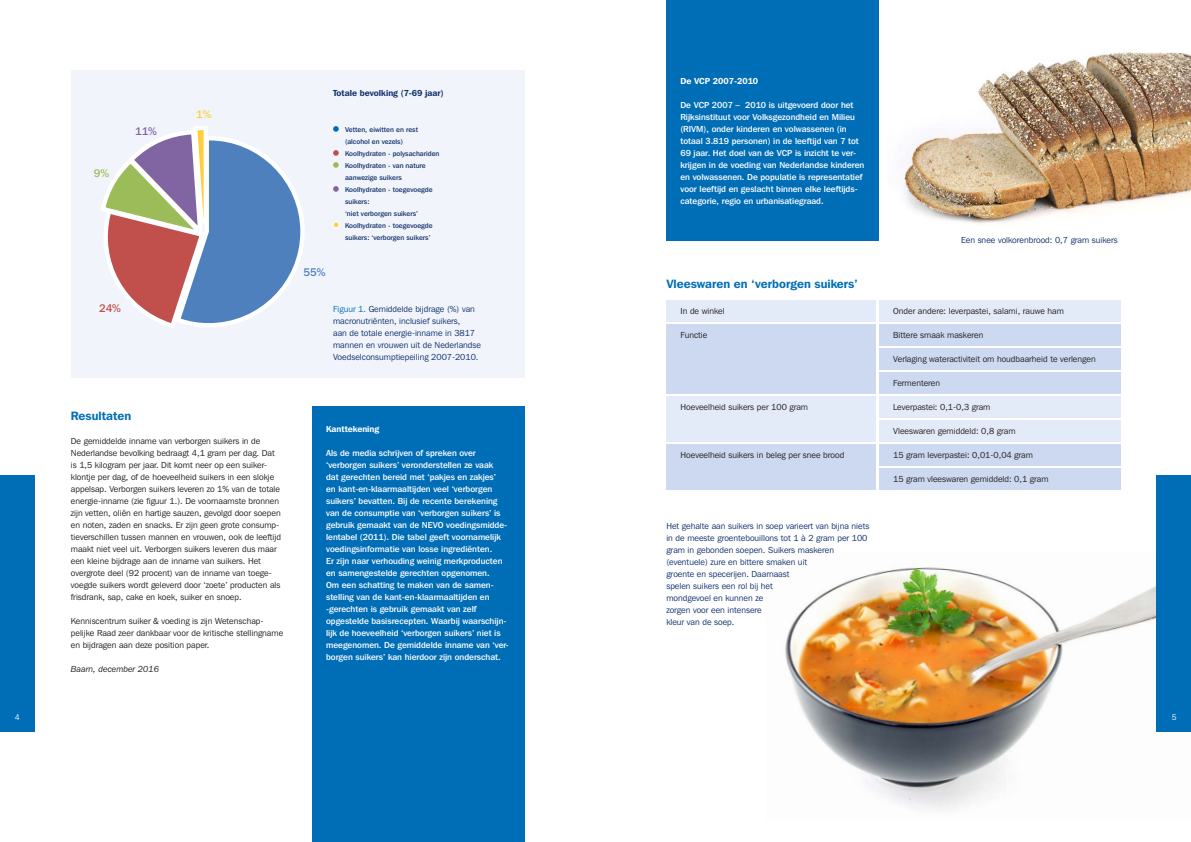
<style>
.page{position:relative;width:1191px;height:842px;background:#fff}
.page>*{position:absolute;margin:0;border:0;box-sizing:border-box;transform-origin:0 0}
.t1{font:600 12px "Franklin Gothic IT Cby BT";color:#006eb7}
.t2{font:500 11px "Franklin Gothic IT Cby BT";color:#4e80bd}
.t3{font:500 11px "Franklin Gothic IT Cby BT";color:#c14f4c}
.t4{font:500 11px "Franklin Gothic IT Cby BT";color:#8164a2}
.t5{font:500 11px "Franklin Gothic IT Cby BT";color:#ffce3d}
.t6{font:500 11px "Franklin Gothic IT Cby BT";color:#9cbc59}
.t7{font:8.7px/12px "Franklin Gothic IT Cby BT";color:#231f20}
.t8{font:500 8.7px/12px "Franklin Gothic IT Cby BT";color:#fff}
.t9{font:8.7px/12px "Franklin Gothic IT Cby BT";color:#12316d}
.t10{font:600 8.7px "Franklin Gothic IT Cby BT";color:#fff}
.t11{font:600 8.7px "Franklin Gothic IT Cby BT";color:#12316d}
.t12{font:italic 8.7px "Franklin Gothic IT Cby BT";color:#231f20}
.t13{font:8px "Franklin Gothic IT Cby BT";color:#fff}
.t14{font:500 7px/12px "Franklin Gothic IT Cby BT";color:#12316d}
.s1{color:#006eb7}
</style>
<div class="page">
<div style="left:0;top:475px;width:34px;height:256px;background:#006eb7"></div>
<img style="left:785px;top:553px;width:406px;height:256px">
<img style="left:902px;top:52px;width:289px;height:172px">
<div style="left:666px;top:333px;width:210px;height:60px;background:#ccd9f0"></div>
<div style="left:666px;top:396px;width:210px;height:45px;background:#e3ebf8"></div>
<div style="left:666px;top:444px;width:210px;height:45px;background:#ccd9f0"></div>
<div style="left:666px;top:0;width:213px;height:240px;background:#006eb7"></div>
<div style="left:666px;top:300px;width:210px;height:21px;background:#e3ebf8"></div>
<div style="left:666px;top:324px;width:210px;height:21px;background:#ccd9f0"></div>
<div style="left:879px;top:300px;width:241px;height:21px;background:#e3ebf8"></div>
<div style="left:879px;top:324px;width:241px;height:21px;background:#ccd9f0"></div>
<div style="left:879px;top:396px;width:241px;height:21px;background:#e3ebf8"></div>
<div style="left:879px;top:420px;width:241px;height:21px;background:#e3ebf8"></div>
<div style="left:879px;top:348px;width:241px;height:21px;background:#ccd9f0"></div>
<div style="left:879px;top:372px;width:241px;height:21px;background:#ccd9f0"></div>
<div style="left:879px;top:444px;width:241px;height:21px;background:#ccd9f0"></div>
<div style="left:879px;top:468px;width:241px;height:21px;background:#ccd9f0"></div>
<div style="left:71px;top:71px;width:453px;height:307px;background:#f1f5fb"></div>
<div style="left:312px;top:407px;width:212px;height:435px;background:#006eb7"></div>
<svg style="left:101px;top:126px;width:203px;height:202px"></svg>
<svg style="left:333px;top:126px;width:6px;height:6px"></svg>
<svg style="left:333px;top:150px;width:6px;height:6px"></svg>
<svg style="left:333px;top:162px;width:6px;height:6px"></svg>
<svg style="left:333px;top:186px;width:6px;height:6px"></svg>
<svg style="left:333px;top:222px;width:6px;height:6px"></svg>
<div style="left:1157px;top:475px;width:34px;height:256px;background:#006eb7"></div>
<p class="t13" style="left:15px;top:712px;width:6px">4</p>
<p class="t6" style="left:94px;top:166px;width:17px">9%</p>
<p class="t4" style="left:135px;top:124px;width:23px">11%</p>
<p class="t5" style="left:196px;top:107px;width:17px">1%</p>
<p class="t3" style="left:99px;top:301px;width:23px">24%</p>
<p class="t1" style="left:71px;top:408px;width:62px">Resultaten</p>
<p class="t7" style="left:71px;top:435px;width:212px">De gemiddelde inname van verborgen suikers in de Nederlandse bevolking bedraagt 4,1 gram per dag. Dat is 1,5 kilogram per jaar. Dit komt neer op een suiker&shy;klontje per dag, of de hoeveelheid suikers in een slokje appelsap. Verborgen suikers leveren zo 1% van de totale energie-inname (zie figuur 1.). De voornaamste bronnen zijn vetten, oliën en hartige sauzen, gevolgd door soepen en noten, zaden en snacks. Er zijn geen grote consump&shy;tieverschillen tussen mannen en vrouwen, ook de leeftijd maakt niet veel uit. Verborgen suikers leveren dus maar een kleine bijdrage aan de inname van suikers. Het overgrote deel (92 procent) van de inname van toege&shy;voegde suikers wordt geleverd door ‘zoete’ producten als frisdrank, sap, cake en koek, suiker en snoep.</p>
<p class="t7" style="left:71px;top:615px;width:214px">Kenniscentrum suiker &amp; voeding is zijn Wetenschap&shy;pelijke Raad zeer dankbaar voor de kritische stellingname en bijdragen aan deze position paper.</p>
<p class="t12" style="left:71px;top:664px;width:90px">Baarn, december 2016</p>
<p class="t11" style="left:333px;top:87px;width:112px">Totale bevolking (7-69 jaar)</p>
<p class="t2" style="left:303px;top:265px;width:23px">55%</p>
<p class="t14" style="left:345px;top:123px;width:74px">Vetten, eiwitten en rest (alcohol en vezels)</p>
<p class="t14" style="left:345px;top:147px;width:96px">Koolhydraten - polysachariden</p>
<p class="t14" style="left:345px;top:159px;width:82px">Koolhydraten - van nature aanwezige suikers</p>
<p class="t14" style="left:345px;top:183px;width:89px">Koolhydraten - toegevoegde suikers:<br>‘niet verborgen suikers’</p>
<p class="t14" style="left:345px;top:219px;width:89px">Koolhydraten - toegevoegde suikers: ‘verborgen suikers’</p>
<p class="t9" style="left:333px;top:303px;width:149px"><span class="s1">Figuur 1.</span> Gemiddelde bijdrage (%) van macronutriënten, inclusief suikers,<br>aan de totale energie-inname in 3817 mannen en vrouwen uit de Nederlandse Voedselconsumptiepeiling 2007-2010.</p>
<p class="t10" style="left:326px;top:423px;width:55px">Kanttekening</p>
<p class="t8" style="left:326px;top:447px;width:184px">Als de media schrijven of spreken over ‘verborgen suikers’ veronderstellen ze vaak<br>dat gerechten bereid met ‘pakjes en zakjes’<br>en kant-en-klaarmaaltijden veel ‘verborgen suikers’ bevatten. Bij de recente berekening van de consumptie van ‘verborgen suikers’ is gebruik gemaakt van de NEVO voedingsmidde&shy;lentabel (2011). Die tabel geeft voornamelijk voedingsinformatie van losse ingrediënten.<br>Er zijn naar verhouding weinig merkproducten en samengestelde gerechten opgenomen.<br>Om een schatting te maken van de samen&shy;stelling van de kant-en-klaarmaaltijden en -gerechten is gebruik gemaakt van zelf opgestelde basisrecepten. Waarbij waarschijn&shy;lijk de hoeveelheid ‘verborgen suikers’ niet is meegenomen. De gemiddelde inname van ‘ver&shy;borgen suikers’ kan hierdoor zijn onderschat.</p>
<p class="t10" style="left:680px;top:75px;width:79px">De VCP 2007-2010</p>
<p class="t8" style="left:680px;top:99px;width:185px">De VCP 2007 – 2010 is uitgevoerd door het Rijksinstituut voor Volksgezondheid en Milieu (RIVM), onder kinderen en volwassenen (in totaal 3.819 personen) in de leeftijd van 7 tot 69 jaar. Het doel van de VCP is inzicht te ver&shy;krijgen in de voeding van Nederlandse kinderen en volwassenen. De populatie is representatief voor leeftijd en geslacht binnen elke leeftijds&shy;categorie, regio en urbanisatiegraad.</p>
<p class="t1" style="left:666px;top:276px;width:193px">Vleeswaren en ‘verborgen suikers’</p>
<p class="t7" style="left:680px;top:304px;width:46px">In de winkel</p>
<p class="t7" style="left:680px;top:328px;width:28px">Functie</p>
<p class="t7" style="left:680px;top:400px;width:129px">Hoeveelheid suikers per 100 gram</p>
<p class="t7" style="left:680px;top:448px;width:165px">Hoeveelheid suikers in beleg per snee brood</p>
<p class="t9" style="left:666px;top:519px;width:204px">Het gehalte aan suikers in soep varieert van bijna niets in de meeste groentebouillons tot 1 à 2 gram per 100 gram in gebonden soepen. Suikers maskeren</p>
<p class="t9" style="left:666px;top:555px;width:142px">(eventuele) zure en bittere smaken uit</p>
<p class="t9" style="left:666px;top:567px;width:125px">groente en specerijen. Daarnaast</p>
<p class="t9" style="left:666px;top:579px;width:108px">spelen suikers een rol bij het</p>
<p class="t9" style="left:666px;top:591px;width:98px">mondgevoel en kunnen ze</p>
<p class="t9" style="left:666px;top:603px;width:97px">zorgen voor een intensere</p>
<p class="t9" style="left:666px;top:615px;width:70px">kleur van de soep.</p>
<p class="t9" style="left:961px;top:234px;width:158px">Een snee volkorenbrood: 0,7 gram suikers</p>
<p class="t7" style="left:893px;top:304px;width:172px">Onder andere: leverpastei, salami, rauwe ham</p>
<p class="t7" style="left:893px;top:328px;width:92px">Bittere smaak maskeren</p>
<p class="t7" style="left:893px;top:352px;width:204px">Verlaging wateractiviteit om houdbaarheid te verlengen</p>
<p class="t7" style="left:893px;top:376px;width:48px">Fermenteren</p>
<p class="t7" style="left:893px;top:400px;width:99px">Leverpastei: 0,1-0,3 gram</p>
<p class="t7" style="left:893px;top:424px;width:124px">Vleeswaren gemiddeld: 0,8 gram</p>
<p class="t7" style="left:893px;top:448px;width:141px">15 gram leverpastei: 0,01-0,04 gram</p>
<p class="t7" style="left:893px;top:472px;width:157px">15 gram vleeswaren gemiddeld: 0,1 gram</p>
<p class="t13" style="left:1171px;top:712px;width:6px">5</p>
</div>
